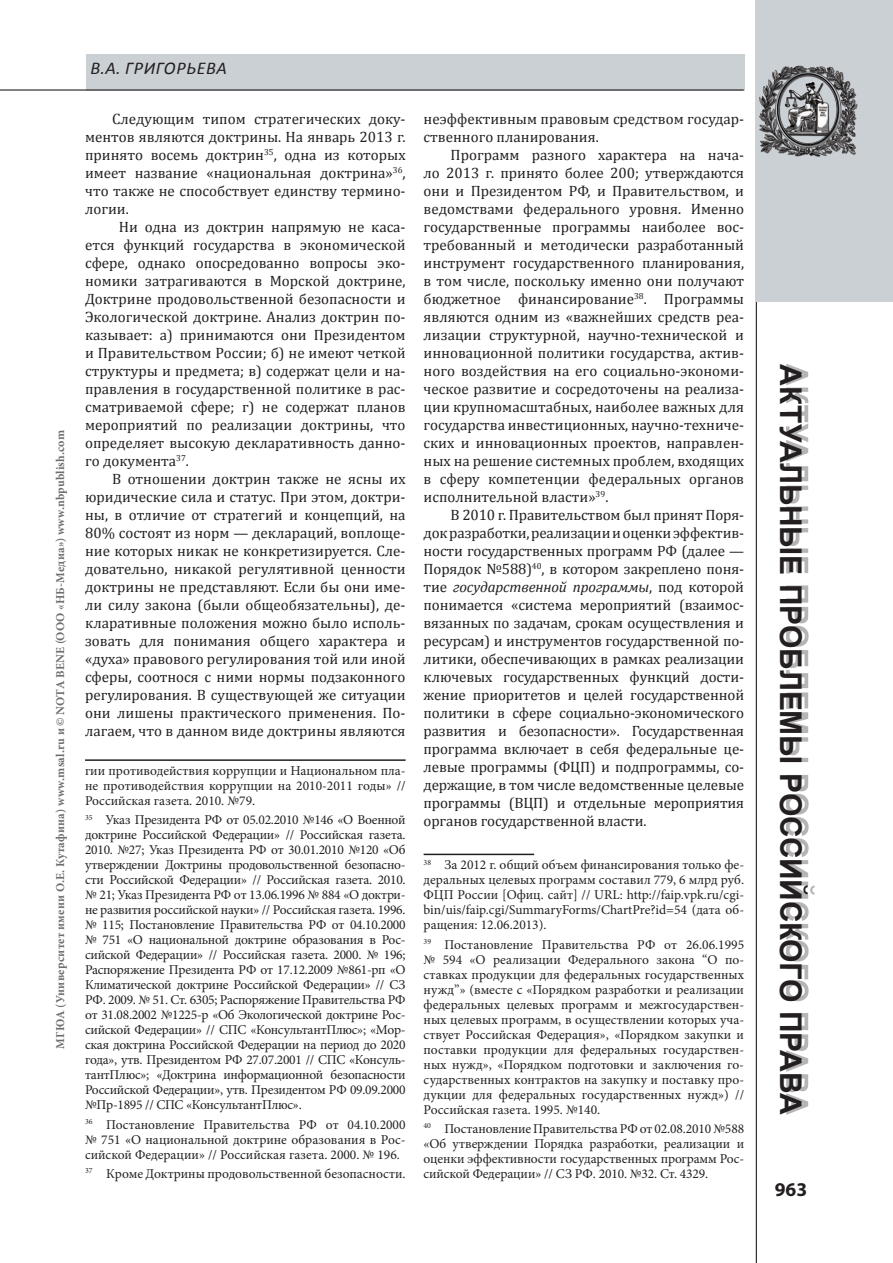
<style>
.page{position:relative;width:893px;height:1263px;background:#fff}
.page>*{position:absolute;margin:0;border:0;box-sizing:border-box;transform-origin:0 0}
.t1{font:700 30px "Arial";letter-spacing:-.005em;color:#231f20}
.t2{font:700 19.5px "Myriad Pro";color:#231f20}
.t3{font:italic 18px "Calibri";color:#231f20}
.t4{font:15px/18px "Cambria";color:#231f20;text-align:justify}
.t5{font:13.5px/15px "Minion Pro";color:#231f20;text-align:justify}
.t6{font:700 12px "Minion Pro";letter-spacing:.02em;color:#6c6d70}
.s1{font-style:italic}
</style>
<div class="page">
<hr style="left:756px;top:0;width:1px;height:1263px;background:#231f20">
<div style="left:786px;top:364px;width:28px;height:751px;background:#231f20;opacity:.33"></div>
<div style="left:757px;top:0;width:136px;height:301px;background:#cad0d4"></div>
<div style="left:563px;top:54px;width:182px;height:36px;background:#cad0d4"></div>
<div style="left:86px;top:54px;width:477px;height:36px;background:#cad0d4"></div>
<hr style="left:0;top:89px;width:744px;height:2px;background:#231f20">
<img style="left:755px;top:54px;width:103px;height:111px">
<hr style="left:85px;top:759px;width:321px;height:2px;background:#231f20">
<hr style="left:424px;top:854px;width:110px;height:1px;background:#231f20">
<p class="t6" style="left:52px;top:1048px;width:620px;rotate:-90deg">МГЮА (Университет имени О.Е. Кутафина) www.msal.ru и © NOTA BENE (ООО «НБ-Медиа») www.nbpublish.com</p>
<p class="t3" style="left:90px;top:57px;width:43px">В.А. григор</p>
<p class="t3" style="left:186px;top:57px;width:21px">ьева</p>
<p class="t4" style="left:85px;top:110px;width:322px;text-indent:27px">Следующим типом стратегических доку&shy;ментов являются доктрины. На январь 2013 г. принято восемь доктрин<sup>35</sup>, одна из которых имеет название «национальная доктрина»<sup>36</sup>, что также не способствует единству термино&shy;логии.</p>
<p class="t4" style="left:85px;top:218px;width:322px;text-indent:34px">Ни одна из доктрин напрямую не каса&shy;ется функций государства в экономической сфере, однако опосредованно вопросы эко&shy;номики затрагиваются в Морской доктрине, Доктрине продовольственной безопасности и Экологической доктрине. Анализ доктрин по&shy;казывает: а) принимаются они Президентом и Правительством России; б) не имеют четкой структуры и предмета; в) содержат цели и на&shy;правления в государственной политике в рас&shy;сматриваемой сфере; г) не содержат планов мероприятий по реализации доктрины, что определяет высокую декларативность данно&shy;го документа<sup>37</sup>.</p>
<p class="t4" style="left:85px;top:470px;width:322px;text-indent:27px">В отношении доктрин также не ясны их юридические сила и статус. При этом, доктри&shy;ны, в отличие от стратегий и концепций, на 80% состоят из норм — деклараций, воплоще&shy;ние которых никак не конкретизируется. Сле&shy;довательно, никакой регулятивной ценности доктрины не представляют. Если бы они име&shy;ли силу закона (были общеобязательны), де&shy;кларативные положения можно было исполь&shy;зовать для понимания общего характера и «духа» правового регулирования той или иной сферы, соотнося с ними нормы подзаконного регулирования. В существующей же ситуации они лишены практического применения. По&shy;лагаем, что в данном виде доктрины являются</p>
<p class="t5" style="left:85px;top:763px;width:322px">гии противодействия коррупции и Национальном пла&shy;не противодействия коррупции на 2010-2011 годы» // Российская газета. 2010. №79.</p>
<p class="t5" style="left:85px;top:813px;width:322px"><sup>35</sup> Указ Президента РФ от 05.02.2010 №146 «О Военной доктрине Российской Федерации» // Российская газета.<br>2010. №27; Указ Президента РФ от 30.01.2010 №120 «Об утверждении Доктрины продовольственной безопасно&shy;сти Российской Федерации» // Российская газета. 2010. № 21; Указ Президента РФ от 13.06.1996 № 884 «О доктри&shy;не развития российской науки» // Российская газета. 1996. № 115; Постановление Правительства РФ от 04.10.2000 № 751 «О национальной доктрине образования в Рос&shy;сийской Федерации» // Российская газета. 2000. № 196; Распоряжение Президента РФ от 17.12.2009 №861-рп «О Климатической доктрине Российской Федерации» // СЗ РФ. 2009. № 51. Ст. 6305; Распоряжение Правительства РФ от 31.08.2002 №1225-р «Об Экологической доктрине Рос&shy;сийской Федерации» // СПС «КонсультантПлюс»; «Мор&shy;ская доктрина Российской Федерации на период до 2020 года», утв. Президентом РФ 27.07.2001 // СПС «Консуль&shy;тантПлюс»; «Доктрина информационной безопасности Российской Федерации», утв. Президентом РФ 09.09.2000 №Пр-1895 // СПС «КонсультантПлюс».</p>
<p class="t5" style="left:85px;top:1117px;width:322px"><sup>36</sup> Постановление Правительства РФ от 04.10.2000 № 751 «О национальной доктрине образования в Рос&shy;сийской Федерации» // Российская газета. 2000. № 196.</p>
<p class="t5" style="left:85px;top:1166px;width:322px"><sup>37</sup> Кроме Доктрины продовольственной безопасности.</p>
<p class="t4" style="left:424px;top:110px;width:322px">неэффективным правовым средством государ&shy;ственного планирования.</p>
<p class="t4" style="left:424px;top:146px;width:322px;text-indent:27px">Программ разного характера на нача&shy;ло 2013 г. принято более 200; утверждаются они и Президентом РФ, и Правительством, и ведомствами федерального уровня. Именно государственные программы наиболее вос&shy;требованный и методически разработанный инструмент государственного планирования, в том числе, поскольку именно они получают бюджетное финансирование<sup>38</sup>. Программы являются одним из «важнейших средств реа&shy;лизации структурной, научно-технической и инновационной политики государства, актив&shy;ного воздействия на его социально-экономи&shy;ческое развитие и сосредоточены на реализа&shy;ции крупномасштабных, наиболее важных для государства инвестиционных, научно-техниче&shy;ских и инновационных проектов, направлен&shy;ных на решение системных проблем, входящих в сферу компетенции федеральных органов исполнительной власти»<sup>39</sup>.</p>
<p class="t4" style="left:424px;top:506px;width:322px;text-indent:27px">В 2010 г. Правительством был принят Поря&shy;док разработки, реализации и оценки эффектив&shy;ности государственных программ РФ (далее — Порядок №588)<sup>40</sup>, в котором закреплено поня&shy;тие <span class="s1">государственной программы</span>, под которой понимается «система мероприятий (взаимос&shy;вязанных по задачам, срокам осуществления и ресурсам) и инструментов государственной по&shy;литики, обеспечивающих в рамках реализации ключевых государственных функций дости&shy;жение приоритетов и целей государственной политики в сфере социально-экономического развития и безопасности». Государственная программа включает в себя федеральные це&shy;левые программы (ФЦП) и подпрограммы, со&shy;держащие, в том числе ведомственные целевые программы (ВЦП) и отдельные мероприятия органов государственной власти.</p>
<p class="t5" style="left:424px;top:858px;width:322px"><sup>38</sup> За 2012 г. общий объем финансирования только фе&shy;деральных целевых программ составил 779, 6 млрд руб.<br>ФЦП России [Офиц. сайт] // URL: http://faip.vpk.ru/cgi&shy;bin/uis/faip.cgi/SummaryForms/ChartPre?id=54 (дата об&shy;ращения: 12.06.2013).</p>
<p class="t5" style="left:424px;top:937px;width:322px"><sup>39</sup> Постановление Правительства РФ от 26.06.1995 № 594 «О реализации Федерального закона “О по&shy;ставках продукции для федеральных государственных нужд”» (вместе с «Порядком разработки и реализации федеральных целевых программ и межгосударствен&shy;ных целевых программ, в осуществлении которых уча&shy;ствует Российская Федерация», «Порядком закупки и поставки продукции для федеральных государствен&shy;ных нужд», «Порядком подготовки и заключения го&shy;сударственных контрактов на закупку и поставку про&shy;дукции для федеральных государственных нужд») // Российская газета. 1995. №140.</p>
<p class="t5" style="left:424px;top:1121px;width:322px"><sup>40</sup> Постановление Правительства РФ от 02.08.2010 №588 «Об утверждении Порядка разработки, реализации и оценки эффективности государственных программ Рос&shy;сийской Федерации» // СЗ РФ. 2010. №32. Ст. 4329.</p>
<h1 class="t1" style="left:810px;top:364px;width:747px;rotate:90deg">Актуальные проблемы российского права</h1>
<h2 class="t2" style="left:775px;top:1177px;width:34px">963</h2>
</div>
